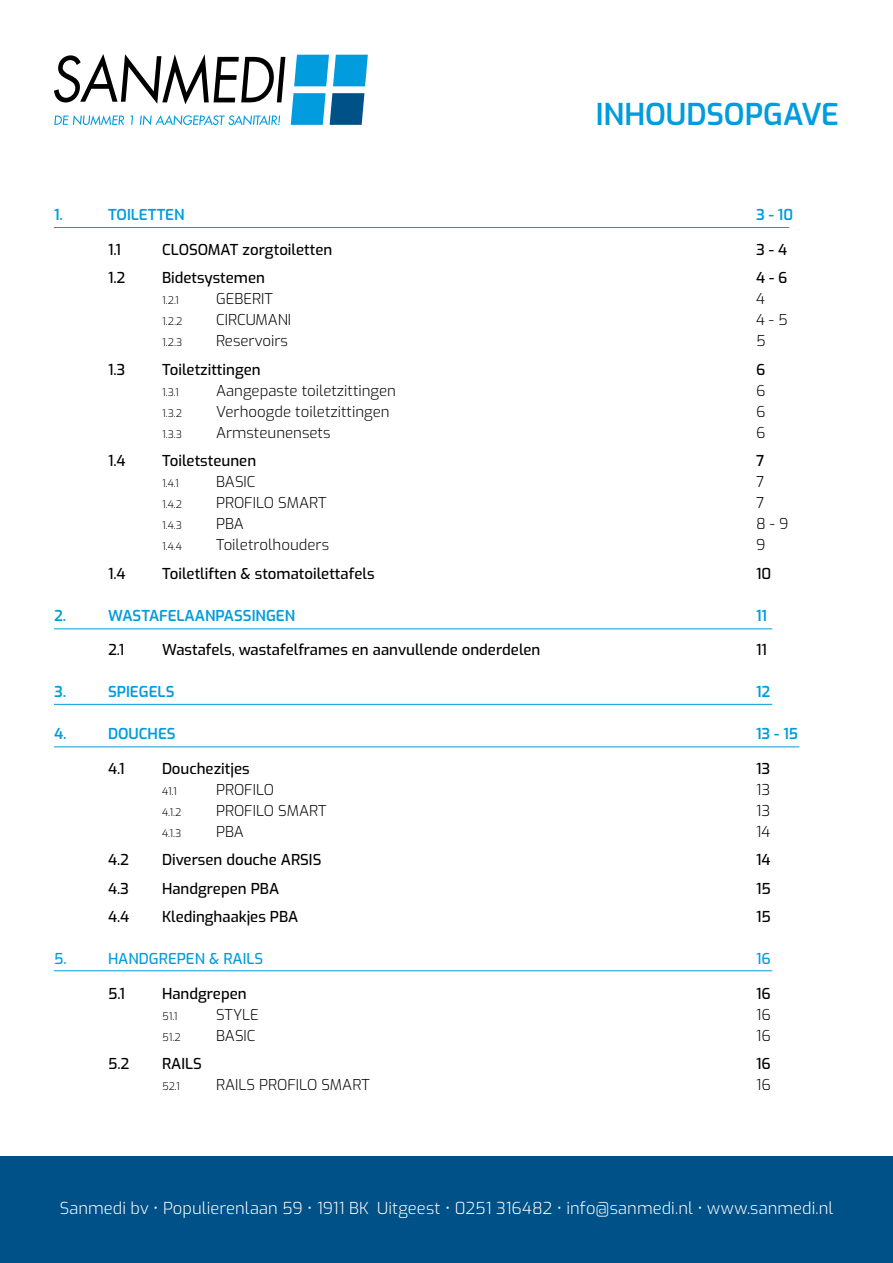
<style>
.page{position:relative;width:893px;height:1263px;background:#fff}
.page>*{position:absolute;margin:0;border:0;box-sizing:border-box;transform-origin:0 0}
.t1{font:600 30px "Exo";letter-spacing:-.005em;color:#009cde}
.t2{font:300 16.5px "Exo";letter-spacing:.005em;color:#fff}
.t3{font:500 15px "Exo";color:#000}
.t4{font:300 15px "Exo";color:#000}
.t5{font:600 15px "Exo";color:#009cde}
.t6{font:500 15px "Exo";color:#009cde}
.t7{font:300 10.5px "Exo";color:#000}
</style>
<div class="page">
<svg style="left:54px;top:54px;width:231px;height:50px"></svg>
<svg style="left:294px;top:55px;width:74px;height:31px;background:#22a9e2"></svg>
<svg style="left:291px;top:93px;width:73px;height:32px;background:#2188bc"></svg>
<svg style="left:54px;top:115px;width:227px;height:10px"></svg>
<div style="left:0;top:1157px;width:893px;height:106px;background:#005187"></div>
<hr style="left:54px;top:227px;width:735px;height:1px;background:#009cde">
<hr style="left:54px;top:629px;width:718px;height:1px;background:#009cde">
<hr style="left:54px;top:704px;width:718px;height:1px;background:#009cde">
<hr style="left:54px;top:747px;width:745px;height:1px;background:#009cde">
<hr style="left:54px;top:970px;width:718px;height:1px;background:#009cde">
<h1 class="t1" style="left:596px;top:92px;width:245px">INHOUDSOPGAVE</h1>
<p class="t5" style="left:54px;top:203px;width:10px">1.</p>
<p class="t5" style="left:108px;top:203px;width:78px">TOILETTEN</p>
<p class="t5" style="left:756px;top:203px;width:39px">3 - 10</p>
<p class="t3" style="left:108px;top:238px;width:15px">1.1</p>
<p class="t3" style="left:162px;top:238px;width:172px">CLOSOMAT zorgtoiletten</p>
<p class="t3" style="left:756px;top:238px;width:32px">3 - 4</p>
<p class="t3" style="left:108px;top:267px;width:19px">1.2</p>
<p class="t3" style="left:162px;top:267px;width:104px">Bidetsystemen</p>
<p class="t3" style="left:756px;top:267px;width:33px">4 - 6</p>
<p class="t7" style="left:162px;top:293px;width:19px">1.2.1</p>
<p class="t4" style="left:216px;top:288px;width:58px">GEBERIT</p>
<p class="t4" style="left:756px;top:288px;width:10px">4</p>
<p class="t7" style="left:162px;top:314px;width:22px">1.2.2</p>
<p class="t4" style="left:216px;top:309px;width:77px">CIRCUMANI</p>
<p class="t4" style="left:756px;top:309px;width:33px">4 - 5</p>
<p class="t7" style="left:162px;top:335px;width:22px">1.2.3</p>
<p class="t4" style="left:216px;top:330px;width:73px">Reservoirs</p>
<p class="t4" style="left:756px;top:330px;width:11px">5</p>
<p class="t3" style="left:108px;top:358px;width:19px">1.3</p>
<p class="t3" style="left:162px;top:358px;width:100px">Toiletzittingen</p>
<p class="t3" style="left:756px;top:358px;width:11px">6</p>
<p class="t7" style="left:162px;top:384px;width:18px">1.3.1</p>
<p class="t4" style="left:216px;top:379px;width:182px">Aangepaste toiletzittingen</p>
<p class="t4" style="left:756px;top:379px;width:11px">6</p>
<p class="t7" style="left:162px;top:405px;width:22px">1.3.2</p>
<p class="t4" style="left:216px;top:400px;width:175px">Verhoogde toiletzittingen</p>
<p class="t4" style="left:756px;top:400px;width:11px">6</p>
<p class="t7" style="left:162px;top:426px;width:22px">1.3.3</p>
<p class="t4" style="left:216px;top:421px;width:116px">Armsteunensets</p>
<p class="t4" style="left:756px;top:421px;width:11px">6</p>
<p class="t3" style="left:108px;top:450px;width:19px">1.4</p>
<p class="t3" style="left:162px;top:450px;width:96px">Toiletsteunen</p>
<p class="t3" style="left:756px;top:450px;width:10px">7</p>
<p class="t7" style="left:162px;top:476px;width:18px">1.4.1</p>
<p class="t4" style="left:216px;top:471px;width:41px">BASIC</p>
<p class="t4" style="left:756px;top:471px;width:10px">7</p>
<p class="t7" style="left:162px;top:497px;width:22px">1.4.2</p>
<p class="t4" style="left:216px;top:492px;width:112px">PROFILO SMART</p>
<p class="t4" style="left:756px;top:492px;width:10px">7</p>
<p class="t7" style="left:162px;top:518px;width:22px">1.4.3</p>
<p class="t4" style="left:216px;top:513px;width:29px">PBA</p>
<p class="t4" style="left:756px;top:513px;width:34px">8 - 9</p>
<p class="t7" style="left:162px;top:539px;width:22px">1.4.4</p>
<p class="t4" style="left:216px;top:534px;width:115px">Toiletrolhouders</p>
<p class="t4" style="left:756px;top:534px;width:11px">9</p>
<p class="t3" style="left:108px;top:562px;width:19px">1.4</p>
<p class="t3" style="left:162px;top:562px;width:214px">Toiletliften &amp; stomatoilettafels</p>
<p class="t3" style="left:756px;top:562px;width:17px">10</p>
<p class="t5" style="left:54px;top:604px;width:14px">2.</p>
<p class="t5" style="left:108px;top:604px;width:189px">WASTAFELAANPASSINGEN</p>
<p class="t5" style="left:756px;top:604px;width:13px">11</p>
<p class="t3" style="left:108px;top:639px;width:18px">2.1</p>
<p class="t3" style="left:162px;top:639px;width:380px">Wastafels, wastafelframes en aanvullende onderdelen</p>
<p class="t3" style="left:756px;top:639px;width:12px">11</p>
<p class="t5" style="left:54px;top:680px;width:14px">3.</p>
<p class="t5" style="left:108px;top:680px;width:68px">SPIEGELS</p>
<p class="t5" style="left:756px;top:680px;width:16px">12</p>
<p class="t5" style="left:54px;top:722px;width:14px">4.</p>
<p class="t5" style="left:108px;top:722px;width:69px">DOUCHES</p>
<p class="t5" style="left:756px;top:722px;width:44px">13 - 15</p>
<p class="t3" style="left:108px;top:757px;width:18px">4.1</p>
<p class="t3" style="left:162px;top:757px;width:89px">Douchezitjes</p>
<p class="t3" style="left:756px;top:757px;width:16px">13</p>
<p class="t7" style="left:162px;top:783px;width:16px">41.1</p>
<p class="t4" style="left:216px;top:778px;width:60px">PROFILO</p>
<p class="t4" style="left:756px;top:778px;width:16px">13</p>
<p class="t7" style="left:162px;top:804px;width:21px">4.1.2</p>
<p class="t4" style="left:216px;top:799px;width:112px">PROFILO SMART</p>
<p class="t4" style="left:756px;top:799px;width:16px">13</p>
<p class="t7" style="left:162px;top:825px;width:21px">4.1.3</p>
<p class="t4" style="left:216px;top:820px;width:29px">PBA</p>
<p class="t4" style="left:756px;top:820px;width:16px">14</p>
<p class="t3" style="left:108px;top:849px;width:23px">4.2</p>
<p class="t3" style="left:162px;top:849px;width:161px">Diversen douche ARSIS</p>
<p class="t3" style="left:756px;top:849px;width:16px">14</p>
<p class="t3" style="left:108px;top:877px;width:22px">4.3</p>
<p class="t3" style="left:162px;top:877px;width:119px">Handgrepen PBA</p>
<p class="t3" style="left:756px;top:877px;width:16px">15</p>
<p class="t3" style="left:108px;top:906px;width:23px">4.4</p>
<p class="t3" style="left:162px;top:906px;width:138px">Kledinghaakjes PBA</p>
<p class="t3" style="left:756px;top:906px;width:16px">15</p>
<p class="t6" style="left:54px;top:948px;width:14px">5.</p>
<p class="t6" style="left:108px;top:948px;width:157px">HANDGREPEN &amp; RAILS</p>
<p class="t6" style="left:756px;top:948px;width:16px">16</p>
<p class="t3" style="left:108px;top:982px;width:18px">5.1</p>
<p class="t3" style="left:162px;top:982px;width:86px">Handgrepen</p>
<p class="t3" style="left:756px;top:982px;width:16px">16</p>
<p class="t7" style="left:162px;top:1008px;width:17px">51.1</p>
<p class="t4" style="left:216px;top:1003px;width:44px">STYLE</p>
<p class="t4" style="left:756px;top:1003px;width:16px">16</p>
<p class="t7" style="left:162px;top:1029px;width:20px">51.2</p>
<p class="t4" style="left:216px;top:1024px;width:41px">BASIC</p>
<p class="t4" style="left:756px;top:1024px;width:16px">16</p>
<p class="t3" style="left:108px;top:1053px;width:23px">5.2</p>
<p class="t3" style="left:162px;top:1053px;width:41px">RAILS</p>
<p class="t3" style="left:756px;top:1053px;width:16px">16</p>
<p class="t7" style="left:162px;top:1079px;width:19px">52.1</p>
<p class="t4" style="left:216px;top:1074px;width:155px">RAILS PROFILO SMART</p>
<p class="t4" style="left:756px;top:1074px;width:16px">16</p>
<p class="t2" style="left:60px;top:1196px;width:775px">Sanmedi bv • Populierenlaan 59 • 1911 BK Uitgeest • 0251 316482 • info@sanmedi.nl • www.sanmedi.nl</p>
</div>
